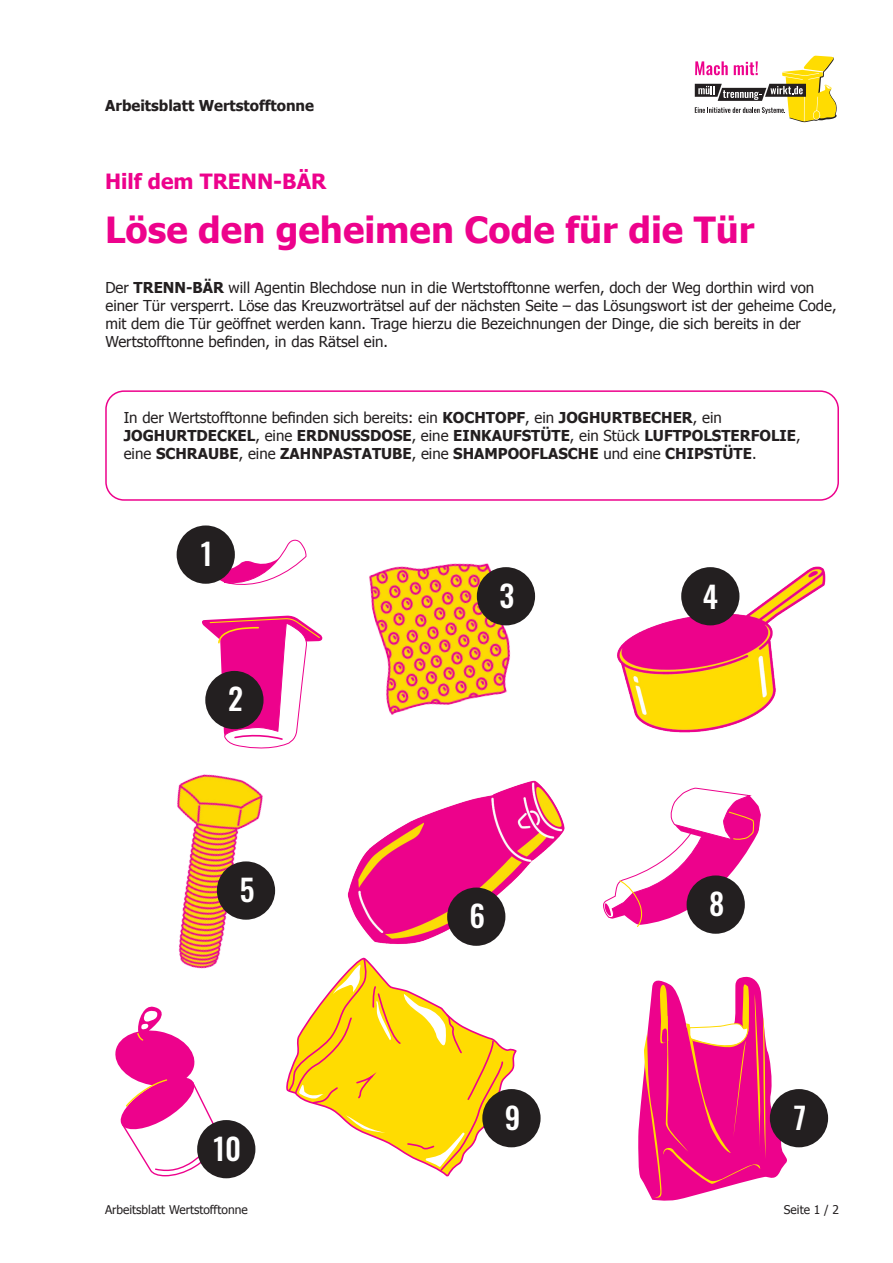
<style>
.page{position:relative;width:893px;height:1263px;background:#fff}
.page>*{position:absolute;margin:0;border:0;box-sizing:border-box;transform-origin:0 0}
.t1{font:700 36px "Tahoma";color:#ed028c}
.Titel_1{font:500 30px "Oswald";color:#fff}
.t2{font:700 21px "Tahoma";color:#ed028c}
.t3{font:15px/18px "Tahoma";color:#231f20}
.Fließtext{font:700 15px/18px "Tahoma";color:#231f20}
.t4{font:12px "Tahoma";color:#231f20}
.s1{font-weight:700}
.s2{font-weight:400}
</style>
<div class="page">
<svg style="left:695px;top:56px;width:142px;height:66px"></svg>
<div style="left:105px;top:390px;width:734px;height:111px;border:2px solid #ed028c;border-radius:18px"></div>
<svg style="left:202px;top:539px;width:121px;height:203px"></svg>
<svg style="left:638px;top:976px;width:151px;height:225px"></svg>
<svg style="left:286px;top:1048px;width:232px;height:129px"></svg>
<svg style="left:287px;top:979px;width:217px;height:193px"></svg>
<img style="left:617px;top:566px;width:209px;height:167px">
<svg style="left:603px;top:788px;width:158px;height:139px"></svg>
<img style="left:340px;top:780px;width:225px;height:218px">
<svg style="left:115px;top:1006px;width:106px;height:170px"></svg>
<img style="left:177px;top:742px;width:151px;height:250px">
<div style="left:197px;top:1120px;width:58px;height:58px;background:#231f20;border-radius:50%"></div>
<div style="left:681px;top:567px;width:58px;height:58px;background:#231f20;border-radius:50%"></div>
<div style="left:482px;top:1089px;width:59px;height:58px;background:#231f20;border-radius:50%"></div>
<div style="left:447px;top:887px;width:58px;height:59px;background:#231f20;border-radius:50%"></div>
<div style="left:205px;top:671px;width:59px;height:58px;background:#231f20;border-radius:50%"></div>
<div style="left:177px;top:525px;width:58px;height:59px;background:#231f20;border-radius:50%"></div>
<div style="left:687px;top:875px;width:58px;height:59px;background:#231f20;border-radius:50%"></div>
<div style="left:770px;top:1089px;width:58px;height:58px;background:#231f20;border-radius:50%"></div>
<img style="left:369px;top:563px;width:167px;height:152px">
<div style="left:217px;top:861px;width:58px;height:59px;background:#231f20;border-radius:50%"></div>
<div style="left:477px;top:567px;width:58px;height:58px;background:#231f20;border-radius:50%"></div>
<p class="Fließtext" style="left:105px;top:96px;width:210px">Arbeitsblatt Wertstofftonne</p>
<p class="t2" style="left:105px;top:166px;width:223px">Hilf dem TRENN-BÄR</p>
<p class="t1" style="left:105px;top:204px;width:651px">Löse den geheimen Code für die Tür</p>
<p class="t3" style="left:105px;top:278px;width:733px">Der <span class="s1">TRENN-BÄR</span> will Agentin Blechdose nun in die Wertstofftonne werfen, doch der Weg dorthin wird von einer Tür versperrt. Löse das Kreuzworträtsel auf der nächsten Seite – das Lösungswort ist der geheime Code, mit dem die Tür geöffnet werden kann. Trage hierzu die Bezeichnungen der Dinge, die sich bereits in der Wertstofftonne befinden, in das Rätsel ein.</p>
<p class="Fließtext" style="left:124px;top:407px;width:678px"><span class="s2">In der Wertstofftonne befinden sich bereits: ein</span> KOCHTOPF<span class="s2">, ein</span> JOGHURTBECHER<span class="s2">, ein<br></span>JOGHURTDECKEL<span class="s2">, eine</span> ERDNUSSDOSE<span class="s2">, eine</span> EINKAUFSTÜTE<span class="s2">, ein Stück</span> LUFTPOLSTERFOLIE<span class="s2">, eine</span> SCHRAUBE<span class="s2">, eine</span> ZAHNPASTATUBE<span class="s2">, eine</span> SHAMPOOFLASCHE <span class="s2">und eine</span> CHIPSTÜTE<span class="s2">.</span></p>
<p class="Titel_1" style="left:201px;top:538px;width:13px">1</p>
<p class="Titel_1" style="left:228px;top:683px;width:16px">2</p>
<p class="Titel_1" style="left:240px;top:874px;width:16px">5</p>
<p class="Titel_1" style="left:213px;top:1132px;width:29px">10</p>
<p class="t4" style="left:105px;top:1202px;width:144px">Arbeitsblatt Wertstofftonne</p>
<p class="Titel_1" style="left:500px;top:580px;width:16px">3</p>
<p class="Titel_1" style="left:469px;top:900px;width:17px">6</p>
<p class="Titel_1" style="left:505px;top:1102px;width:17px">9</p>
<p class="Titel_1" style="left:703px;top:581px;width:17px">4</p>
<p class="Titel_1" style="left:709px;top:888px;width:17px">8</p>
<p class="Titel_1" style="left:794px;top:1102px;width:14px">7</p>
<p class="t4" style="left:784px;top:1202px;width:57px">Seite 1 / 2</p>
</div>
